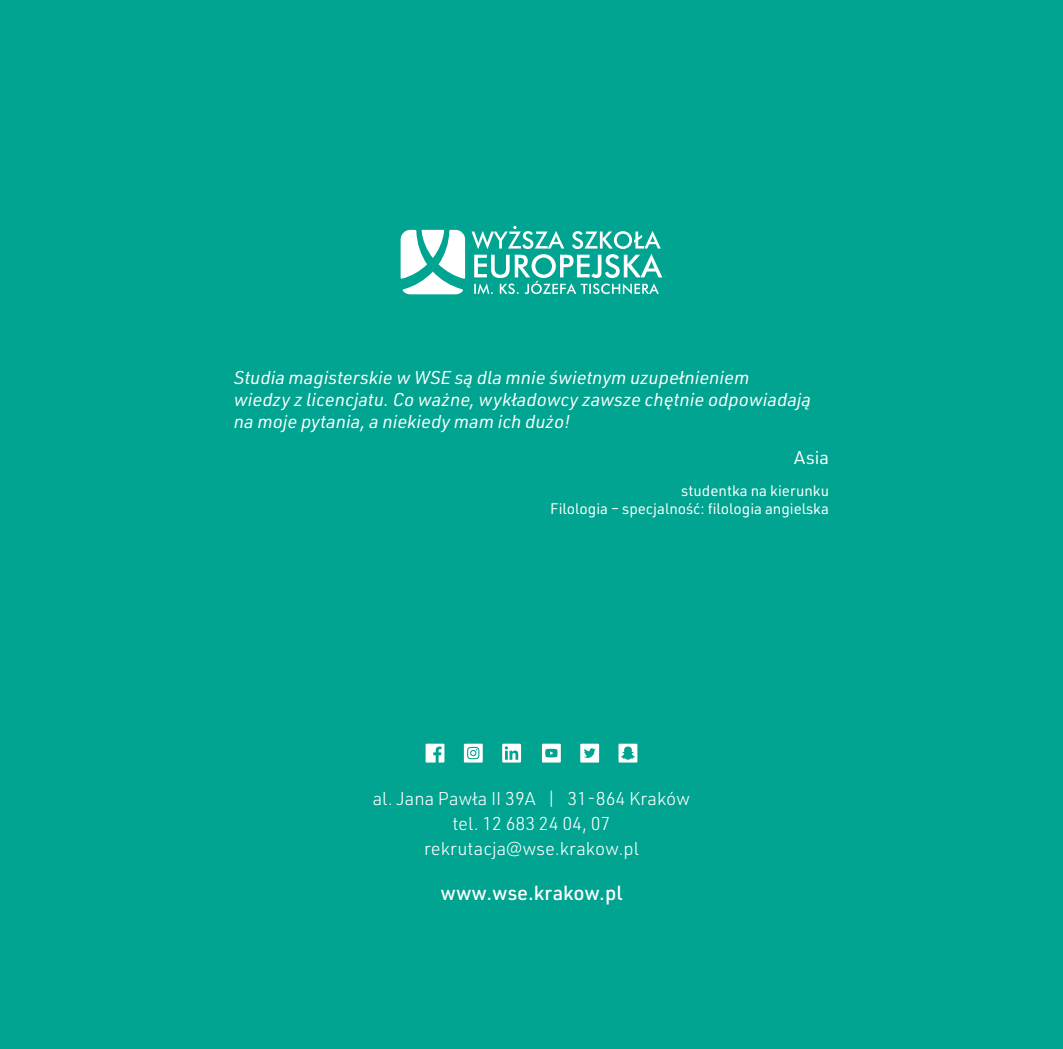
<style>
.page{position:relative;width:1063px;height:1049px;background:#00a490}
.page>*{position:absolute;margin:0;border:0;box-sizing:border-box;transform-origin:0 0}
.t1{font:500 20px "URWDIN";color:#fff}
.t2{font:italic 18.25px/22px "URWDIN";color:#fff}
.t3{font:300 18.25px/25.5px "URWDIN";color:#fff;text-align:center}
.t4{font:18.25px "URWDIN";color:#fff}
.t5{font:15px/18px "URWDIN";color:#fff;text-align:right}
</style>
<div class="page">
<svg style="left:464px;top:744px;width:19px;height:18px"></svg>
<svg style="left:426px;top:744px;width:18px;height:18px"></svg>
<svg style="left:467px;top:747px;width:12px;height:12px"></svg>
<svg style="left:502px;top:744px;width:19px;height:18px"></svg>
<div style="left:542px;top:744px;width:19px;height:18px;background:#fff"></div>
<svg style="left:545px;top:749px;width:13px;height:8px"></svg>
<svg style="left:619px;top:744px;width:18px;height:18px"></svg>
<svg style="left:580px;top:744px;width:19px;height:18px"></svg>
<svg style="left:401px;top:230px;width:64px;height:64px"></svg>
<svg style="left:472px;top:226px;width:190px;height:68px"></svg>
<p class="t2" style="left:234px;top:366px;width:579px">Studia magisterskie w WSE są dla mnie świetnym uzupełnieniem<br>wiedzy z licencjatu. Co ważne, wykładowcy zawsze chętnie odpowiadają na moje pytania, a niekiedy mam ich dużo!</p>
<p class="t4" style="left:794px;top:446px;width:36px">Asia</p>
<p class="t5" style="left:550px;top:481px;width:280px">studentka na kierunku<br>Filologia – specjalność: filologia angielska</p>
<p class="t3" style="left:373px;top:785px;width:319px">al. Jana Pawła II 39A | 31-864 Kraków tel. 12 683 24 04, 07 rekrutacja@wse.krakow.pl</p>
<p class="t1" style="left:441px;top:879px;width:183px">www.wse.krakow.pl</p>
</div>
